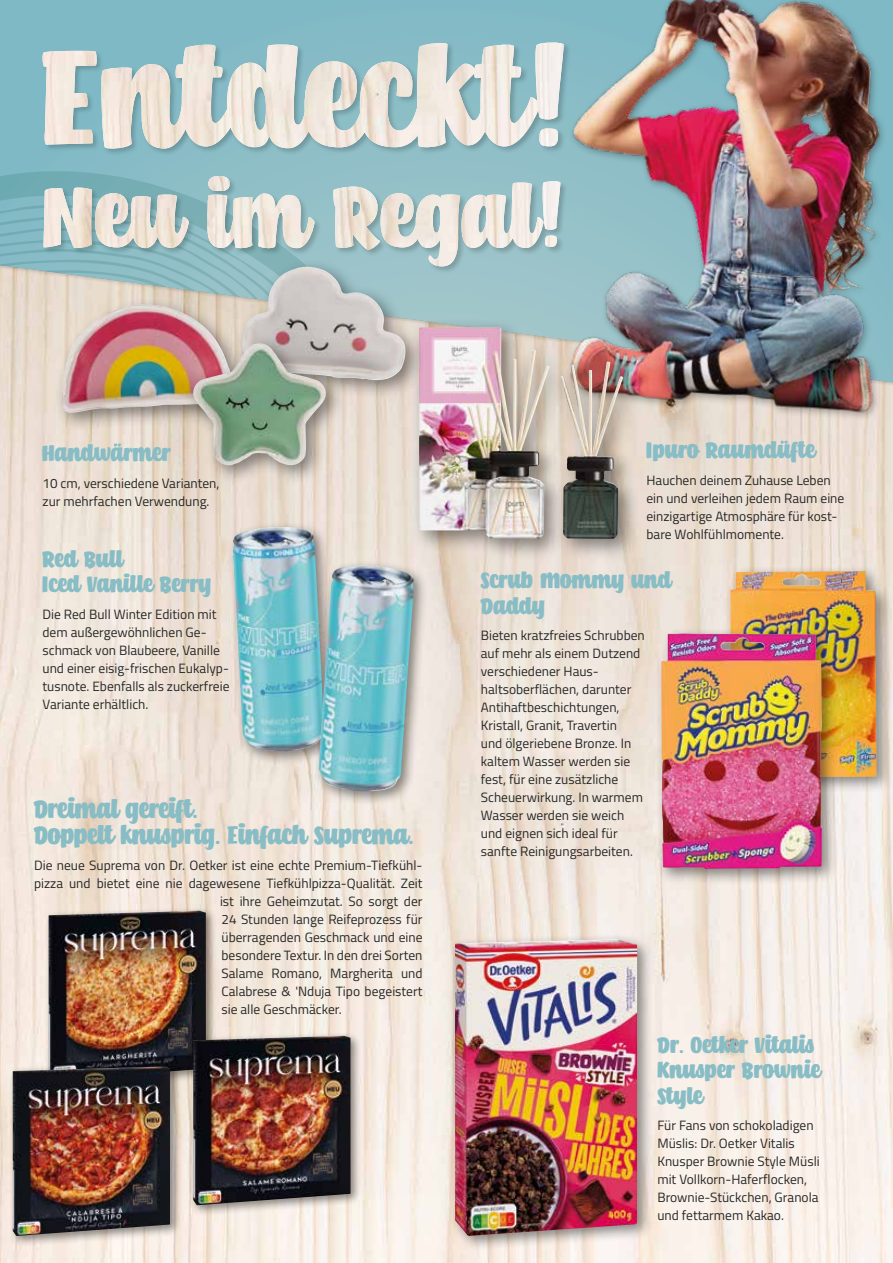
<style>
.page{position:relative;width:893px;height:1263px;background:#fff}
.page>*{position:absolute;margin:0;border:0;box-sizing:border-box;transform-origin:0 0}
.t1{font:27px/25.5px "Hamish";letter-spacing:-.01em;color:#88bdc6}
.t2{font:24px/25.5px "Hamish";color:#88bdc6}
.t3{font:13.5px/18px "Titillium";color:#282827}
</style>
<div class="page">
<div style="left:0;top:0;width:893px;height:1196px;background:#7fb9c5"></div>
<div style="left:0;top:225px;width:893px;height:1038px;background:#000;opacity:.45"></div>
<div style="left:41px;top:41px;width:530px;height:233px;background:#000;opacity:.2"></div>
<img style="left:43px;top:176px;width:507px;height:91px">
<svg style="left:42px;top:41px;width:57px;height:109px"></svg>
<img style="left:99px;top:41px;width:451px;height:109px">
<img style="left:550px;top:0;width:343px;height:434px">
<div style="left:227px;top:521px;width:111px;height:245px;background:#000;opacity:.45"></div>
<img style="left:232px;top:528px;width:89px;height:224px">
<div style="left:313px;top:560px;width:115px;height:246px;background:#000;opacity:.45"></div>
<img style="left:318px;top:565px;width:96px;height:226px">
<div style="left:723px;top:564px;width:170px;height:230px;background:#000;opacity:.45"></div>
<img style="left:730px;top:571px;width:147px;height:207px">
<div style="left:655px;top:626px;width:184px;height:259px;background:#000;opacity:.45"></div>
<img style="left:661px;top:633px;width:162px;height:236px">
<div style="left:449px;top:933px;width:204px;height:318px;background:#000;opacity:.45"></div>
<img style="left:455px;top:939px;width:182px;height:297px">
<div style="left:44px;top:906px;width:174px;height:185px;background:#000;opacity:.45"></div>
<img style="left:49px;top:911px;width:157px;height:169px">
<div style="left:8px;top:1062px;width:174px;height:185px;background:#000;opacity:.45"></div>
<img style="left:13px;top:1066px;width:157px;height:170px">
<div style="left:189px;top:1031px;width:173px;height:186px;background:#000;opacity:.45"></div>
<img style="left:193px;top:1036px;width:157px;height:169px">
<div style="left:410px;top:318px;width:160px;height:243px;background:#000;opacity:.45"></div>
<img style="left:419px;top:327px;width:130px;height:212px">
<div style="left:553px;top:354px;width:91px;height:207px;background:#000;opacity:.45"></div>
<img style="left:561px;top:362px;width:62px;height:177px">
<div style="left:54px;top:296px;width:200px;height:137px;background:#000;opacity:.45"></div>
<img style="left:87px;top:304px;width:57px;height:24px">
<div style="left:234px;top:259px;width:191px;height:141px;background:#000;opacity:.45"></div>
<img style="left:242px;top:267px;width:64px;height:69px">
<div style="left:185px;top:336px;width:160px;height:149px;background:#000;opacity:.45"></div>
<img style="left:211px;top:343px;width:47px;height:34px">
<h2 class="t2" style="left:43px;top:441px;width:130px">Handwärmer</h2>
<p class="t3" style="left:43px;top:473px;width:178px">10 cm, verschiedene Varianten, zur mehrfachen Verwendung.</p>
<h2 class="t2" style="left:43px;top:547px;width:171px">Red Bull<br>Iced Vanille Berry</h2>
<p class="t3" style="left:43px;top:604px;width:188px">Die Red Bull Winter Edition mit dem außergewöhnlichen Ge&shy;schmack von Blaubeere, Vanille und einer eisig-frischen Eukalyp&shy;tusnote. Ebenfalls als zuckerfreie<br>Variante erhältlich.</p>
<h1 class="t1" style="left:34px;top:797px;width:382px">Dreimal gereift.<br>Doppelt knusprig. Einfach Suprema.</h1>
<p class="t3" style="left:34px;top:856px;width:390px">Die neue Suprema von Dr. Oetker ist eine echte Premium-Tiefkühl-</p>
<p class="t3" style="left:34px;top:874px;width:390px">pizza und bietet eine nie dagewesene Tiefkühlpizza-Qualität. Zeit</p>
<p class="t3" style="left:220px;top:892px;width:204px">ist ihre Geheimzutat. So sorgt der</p>
<p class="t3" style="left:222px;top:910px;width:202px">24 Stunden lange Reifeprozess für</p>
<p class="t3" style="left:222px;top:928px;width:203px">überragenden Geschmack und eine</p>
<p class="t3" style="left:222px;top:946px;width:203px">besondere Textur. In den drei Sorten</p>
<p class="t3" style="left:222px;top:964px;width:203px">Salame Romano, Margherita und</p>
<p class="t3" style="left:222px;top:982px;width:202px">Calabrese &amp; 'Nduja Tipo begeistert</p>
<p class="t3" style="left:222px;top:1000px;width:122px">sie alle Geschmäcker.</p>
<h2 class="t2" style="left:646px;top:438px;width:170px">Ipuro Raumdüfte</h2>
<p class="t3" style="left:646px;top:470px;width:199px">Hauchen deinem Zuhause Leben ein und verleihen jedem Raum eine einzigartige Atmosphäre für kost&shy;bare Wohlfühlmomente.</p>
<h2 class="t2" style="left:481px;top:568px;width:192px">Scrub Mommy und<br>Daddy</h2>
<p class="t3" style="left:481px;top:626px;width:166px">Bieten kratzfreies Schrubben auf mehr als einem Dutzend verschiedener Haus&shy;haltsoberflächen, darunter<br>Antihaftbeschichtungen,<br>Kristall, Granit, Travertin<br>und ölgeriebene Bronze. In kaltem Wasser werden sie fest, für eine zusätzliche<br>Scheuerwirkung. In warmem<br>Wasser werden sie weich und eignen sich ideal für sanfte Reinigungsarbeiten.</p>
<h2 class="t2" style="left:657px;top:1033px;width:165px">Dr. Oetker Vitalis<br>Knusper Brownie<br>Style</h2>
<p class="t3" style="left:657px;top:1116px;width:164px">Für Fans von schokoladigen<br>Müslis: Dr. Oetker Vitalis<br>Knusper Brownie Style Müsli mit Vollkorn-Haferflocken,<br>Brownie-Stückchen, Granola und fettarmem Kakao.</p>
</div>
